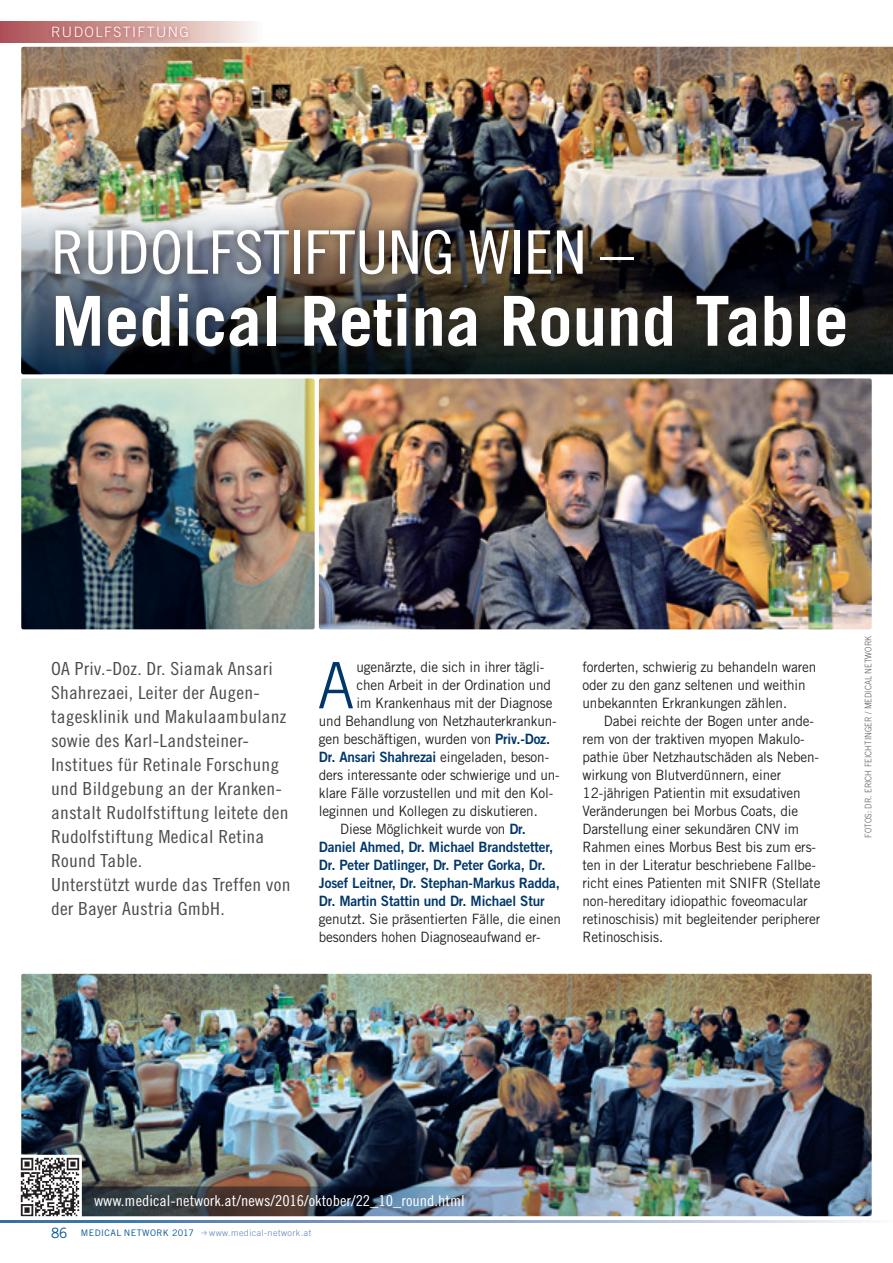
<style>
.page{position:relative;width:893px;height:1263px;background:#fff}
.page>*{position:absolute;margin:0;border:0;box-sizing:border-box;transform-origin:0 0}
.t1{font:700 69px "Trade Gothic";color:#fff}
.t2{font:300 64.05px "Trade Gothic";color:#00376b;scale:.95 1}
.t3{font:60px "Trade Gothic Cond Eighteen";color:#fff;scale:1.1 1}
.t4{font:18px/24px "Trade Gothic Cond Eighteen";letter-spacing:.01em;color:#4b4c4d;scale:1.1 1}
.t5{font:15px "Trade Gothic Cond Eighteen";color:#fff;scale:1.1 1}
.t6{font:14.25px/18px "Trade Gothic";letter-spacing:-.01em;color:#231f20;scale:.95 1}
.t7{font:14.25px/18px "Trade Gothic Bold Two";letter-spacing:-.01em;color:#00376b;scale:.95 1}
.t8{font:300 14.25px "Trade Gothic";letter-spacing:.1em;color:#fff}
.t9{font:300 9px "Trade Gothic";letter-spacing:.01em;color:#57585a;scale:.9 1}
.t10{font:300 9px "Trade Gothic";letter-spacing:.05em;color:#5d82b7}
.t11{font:9px "Trade Gothic";letter-spacing:.05em;color:#005495}
.s1{font-family:"Trade Gothic Bold Two";color:#00376b}
.s2{font-family:"Trade Gothic";color:#231f20}
.s3{font-size:14.25px}
</style>
<div class="page">
<svg style="left:0;top:1220px;width:869px;height:2px;background:#8aa6c7"></svg>
<img style="left:21px;top:378px;width:294px;height:251px">
<img style="left:21px;top:47px;width:872px;height:157px">
<img style="left:319px;top:378px;width:553px;height:251px">
<img style="left:21px;top:974px;width:851px;height:242px">
<svg style="left:0;top:21px;width:255px;height:22px;background:#d3a3a1"></svg>
<div style="left:48px;top:23px;width:144px;height:19px;background:#9e0131;opacity:.5"></div>
<img style="left:21px;top:204px;width:872px;height:170px">
<div style="left:46px;top:221px;width:810px;height:137px;background:#231f20;opacity:.75"></div>
<img style="left:71px;top:1186px;width:554px;height:30px;border-radius:2px">
<div style="left:18px;top:1155px;width:64px;height:63px;background:#fff;border-radius:2px"></div>
<img style="left:20px;top:1157px;width:60px;height:60px">
<p class="t8" style="left:51px;top:24px;width:140px">RUDOLFSTIFTUNG</p>
<h3 class="t3" style="left:51px;top:217px;width:531px">RUDOLFSTIFTUNG WIEN –</h3>
<h1 class="t1" style="left:51px;top:279px;width:799px">Medical Retina Round Table</h1>
<p class="t4" style="left:51px;top:657px;width:219px">OA Priv.-Doz. Dr. Siamak Ansari<br>Shahrezaei, Leiter der Augen&shy;tagesklinik und Makulaambulanz sowie des Karl-Landsteiner-<br>Institues für Retinale Forschung und Bildgebung an der Kranken&shy;anstalt Rudolfstiftung leitete den<br>Rudolfstiftung Medical Retina<br>Round Table.<br>Unterstützt wurde das Treffen von der Bayer Austria GmbH.</p>
<h2 class="t2" style="left:317px;top:647px;width:41px">A</h2>
<p class="t6" style="left:356px;top:658px;width:198px">ugenärzte, die sich in ihrer tägli-</p>
<p class="t6" style="left:356px;top:676px;width:206px">chen Arbeit in der Ordination und</p>
<p class="t6" style="left:356px;top:694px;width:208px">im Krankenhaus mit der Diagnose</p>
<p class="t6" style="left:319px;top:712px;width:251px">und Behandlung von Netzhauterkrankun-</p>
<p class="t6" style="left:319px;top:730px;width:245px">gen beschäftigen, wurden von <span class="s1">Priv.-Doz.</span></p>
<p class="t7" style="left:319px;top:748px;width:244px">Dr. Ansari Shahrezai <span class="s2">eingeladen, beson-</span></p>
<p class="t6" style="left:319px;top:766px;width:255px">ders interessante oder schwierige und un-</p>
<p class="t6" style="left:319px;top:784px;width:248px">klare Fälle vorzustellen und mit den Kol-</p>
<p class="t6" style="left:319px;top:802px;width:232px">leginnen und Kollegen zu diskutieren.</p>
<p class="t6" style="left:340px;top:820px;width:197px">Diese Möglichkeit wurde von <span class="s1">Dr.</span></p>
<p class="t7" style="left:319px;top:838px;width:255px">Daniel Ahmed, Dr. Michael Brandstetter, Dr. Peter Datlinger, Dr. Peter Gorka, Dr.<br>Josef Leitner, Dr. Stephan-Markus Radda, Dr. Martin Stattin und Dr. Michael Stur</p>
<p class="t6" style="left:319px;top:910px;width:256px">genutzt. Sie präsentierten Fälle, die einen besonders hohen Diagnoseaufwand er-</p>
<p class="t6" style="left:583px;top:658px;width:247px">forderten, schwierig zu behandeln waren oder zu den ganz seltenen und weithin unbekannten Erkrankungen zählen.</p>
<p class="t6" style="left:583px;top:712px;width:252px;text-indent:21px">Dabei reichte der Bogen unter ande&shy;rem von der traktiven myopen Makulo&shy;pathie über Netzhautschäden als Neben&shy;wirkung von Blutverdünnern, einer 12-jährigen Patientin mit exsudativen Veränderungen bei Morbus Coats, die Darstellung einer sekundären CNV im Rahmen eines Morbus Best bis zum ers&shy;ten in der Literatur beschriebene Fallbe&shy;richt eines Patienten mit SNIFR (Stellate non-hereditary idiopathic foveomacular retinoschisis) mit begleitender peripherer Retinoschisis.</p>
<p class="t9" style="left:863px;top:838px;width:226px;rotate:-90deg">FOTOS: DR. ERICH FEICHTINGER / MEDICAL NETWORK</p>
<p class="t5" style="left:94px;top:1191px;width:338px">www.medical-network.at/news/2016/oktober/22_10_round.html</p>
<p class="t11" style="left:51px;top:1227px;width:144px"><span class="s3">86</span> MEDICAL NETWORK 2017</p>
<p class="t10" style="left:209px;top:1227px;width:103px">www.medical-network.at</p>
</div>
